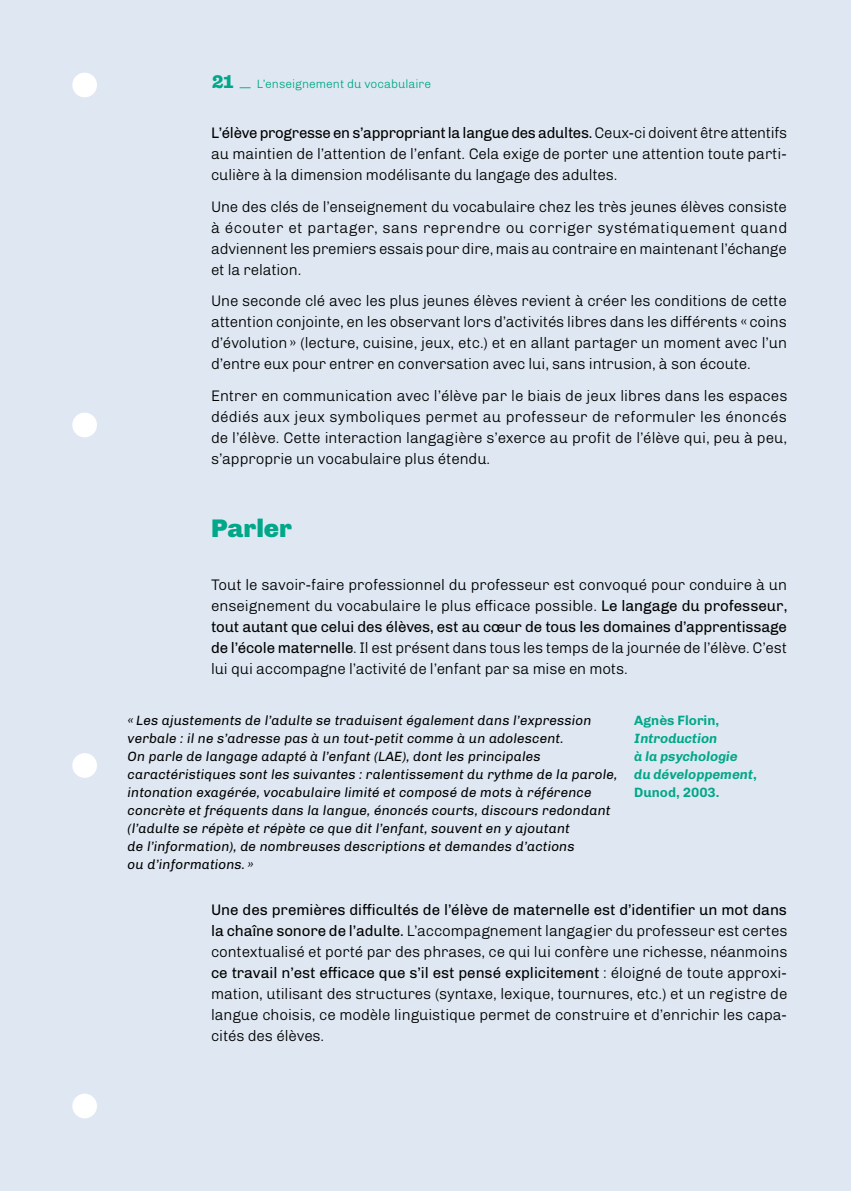
<style>
.page{position:relative;width:851px;height:1191px;background:#fff}
.page>*{position:absolute;margin:0;border:0;box-sizing:border-box;transform-origin:0 0}
.t1{font:900 25.5px "Chivo";color:#00a788}
.t2{font:300 15.3px/21px "Chivo";letter-spacing:-.01em;color:#000;text-align:justify}
.t3{font:italic 13.5px/18px "Chivo";letter-spacing:.01em;color:#000}
.t4{font:italic 700 13.5px/18px "Chivo";color:#00a788}
.t5{font:700 13.5px "Chivo";color:#00a788}
.t6{font:300 12px "Chivo";color:#00a788}
.s1{font-family:"Hernandez Niu W00";font-weight:800;font-size:18px}
.s2{font-weight:400}
.s3{font-style:normal}
</style>
<div class="page">
<div style="left:0;top:0;width:850px;height:1191px;background:#dfe8f2"></div>
<div style="left:72px;top:73px;width:25px;height:24px;background:#fff;border-radius:50%"></div>
<div style="left:72px;top:412px;width:25px;height:25px;background:#fff;border-radius:50%"></div>
<div style="left:72px;top:753px;width:25px;height:25px;background:#fff;border-radius:50%"></div>
<div style="left:72px;top:1093px;width:25px;height:25px;background:#fff;border-radius:50%"></div>
<p class="t6" style="left:212px;top:75px;width:220px"><span class="s1">21</span> — L’enseignement du vocabulaire</p>
<p class="t2" style="left:211px;top:121px;width:577px"><span class="s2">L’élève progresse en s’appropriant la langue des adultes.</span> Ceux-ci doivent être attentifs au maintien de l’attention de l’enfant. Cela exige de porter une attention toute parti&shy;culière à la dimension modélisante du langage des adultes.</p>
<p class="t2" style="left:211px;top:195px;width:577px">Une des clés de l’enseignement du vocabulaire chez les très jeunes élèves consiste à écouter et partager, sans reprendre ou corriger systématiquement quand adviennent les premiers essais pour dire, mais au contraire en maintenant l’échange et la relation.</p>
<p class="t2" style="left:211px;top:289px;width:577px">Une seconde clé avec les plus jeunes élèves revient à créer les conditions de cette attention conjointe, en les observant lors d’activités libres dans les différents « coins d’évolution » (lecture, cuisine, jeux, etc.) et en allant partager un moment avec l’un d’entre eux pour entrer en conversation avec lui, sans intrusion, à son écoute.</p>
<p class="t2" style="left:211px;top:384px;width:578px">Entrer en communication avec l’élève par le biais de jeux libres dans les espaces dédiés aux jeux symboliques permet au professeur de reformuler les énoncés de l’élève. Cette interaction langagière s’exerce au profit de l’élève qui, peu à peu, s’approprie un vocabulaire plus étendu.</p>
<h1 class="t1" style="left:211px;top:508px;width:83px">Parler</h1>
<p class="t2" style="left:211px;top:573px;width:577px">Tout le savoir-faire professionnel du professeur est convoqué pour conduire à un enseignement du vocabulaire le plus efficace possible. <span class="s2">Le langage du professeur, tout autant que celui des élèves, est au cœur de tous les domaines d’apprentissage de l’école maternelle</span>. Il est présent dans tous les temps de la journée de l’élève. C’est lui qui accompagne l’activité de l’enfant par sa mise en mots.</p>
<p class="t3" style="left:128px;top:710px;width:491px">« Les ajustements de l’adulte se traduisent également dans l’expression verbale : il ne s’adresse pas à un tout-petit comme à un adolescent.<br>On parle de langage adapté à l’enfant (LAE), dont les principales caractéristiques sont les suivantes : ralentissement du rythme de la parole, intonation exagérée, vocabulaire limité et composé de mots à référence concrète et fréquents dans la langue, énoncés courts, discours redondant (l’adulte se répète et répète ce que dit l’enfant, souvent en y ajoutant<br>de l’information), de nombreuses descriptions et demandes d’actions<br>ou d’informations. »</p>
<p class="t5" style="left:634px;top:709px;width:86px">Agnès Florin,</p>
<p class="t4" style="left:634px;top:728px;width:124px">Introduction<br>à la psychologie du développement<span class="s3">,<br>Dunod, 2003.</span></p>
<p class="t2" style="left:211px;top:898px;width:578px"><span class="s2">Une des premières difficultés de l’élève de maternelle est d’identifier un mot dans la chaîne sonore de l’adulte.</span> L’accompagnement langagier du professeur est certes contextualisé et porté par des phrases, ce qui lui confère une richesse, néanmoins <span class="s2">ce travail n’est efficace que s’il est pensé explicitement</span> : éloigné de toute approxi&shy;mation, utilisant des structures (syntaxe, lexique, tournures, etc.) et un registre de langue choisis, ce modèle linguistique permet de construire et d’enrichir les capa&shy;cités des élèves.</p>
</div>
